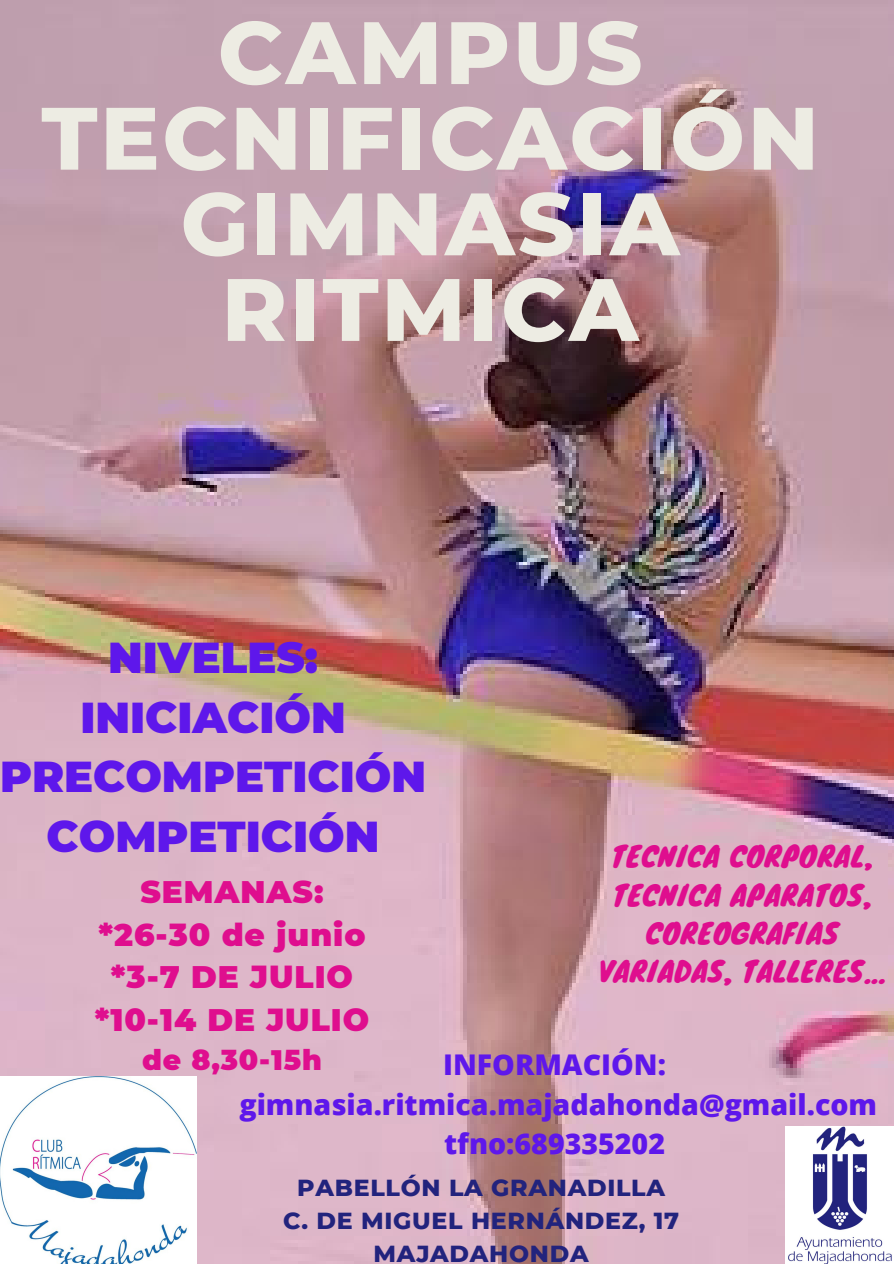
<style>
.page{position:relative;width:894px;height:1264px;background:#fff}
.page>*{position:absolute;margin:0;border:0;box-sizing:border-box;transform-origin:0 0}
.t1{font:800 88.35px/85.5px "Montserrat";letter-spacing:.03em;color:#edece3;text-align:center}
.t2{font:900 43.2px/59.7px "Montserrat";color:#5e17eb;text-align:center}
.t3{font:900 31.2px/42.8px "Montserrat";letter-spacing:.03em;color:#df0e8e;text-align:center}
.t4{font:800 28.5px/39.5px "Open Sans";color:#5e17eb;text-align:center}
.t5{font:900 28.2px "Montserrat";letter-spacing:.03em;color:#df0e8e}
.t6{font:27.45px/38.2px "Knewave";letter-spacing:.03em;color:#df0e8e;text-align:center}
.t7{font:800 23.7px/32.7px "Montserrat";letter-spacing:.03em;color:#22237d;text-align:center}
</style>
<div class="page">
<img style="left:0;top:0;width:893px;height:1263px">
<img style="left:784px;top:1126px;width:109px;height:137px">
<img style="left:0;top:1076px;width:196px;height:187px">
<h1 class="t1" style="left:41px;top:10px;width:778px">CAMPUS<br>TECNIFICACIÓN<br>GIMNASIA<br>RITMICA</h1>
<h2 class="t2" style="left:0;top:627px;width:427px">NIVELES:<br>INICIACIÓN<br>PRECOMPETICIÓN<br>COMPETICIÓN</h2>
<p class="t6" style="left:598px;top:836px;width:288px">TECNICA CORPORAL,<br>TECNICA APARATOS,<br>COREOGRAFIAS<br>VARIADAS, TALLERES...</p>
<p class="t3" style="left:95px;top:870px;width:276px">SEMANAS: *26-30 de junio *3-7 DE JULIO *10-14 DE JULIO</p>
<p class="t5" style="left:142px;top:1042px;width:181px">de 8,30-15h</p>
<p class="t4" style="left:239px;top:1044px;width:639px">INFORMACIÓN: gimnasia.ritmica.majadahonda@gmail.com tfno:689335202</p>
<p class="t7" style="left:283px;top:1171px;width:397px">PABELLÓN LA GRANADILLA<br>C. DE MIGUEL HERNÁNDEZ, 17<br>MAJADAHONDA</p>
</div>
